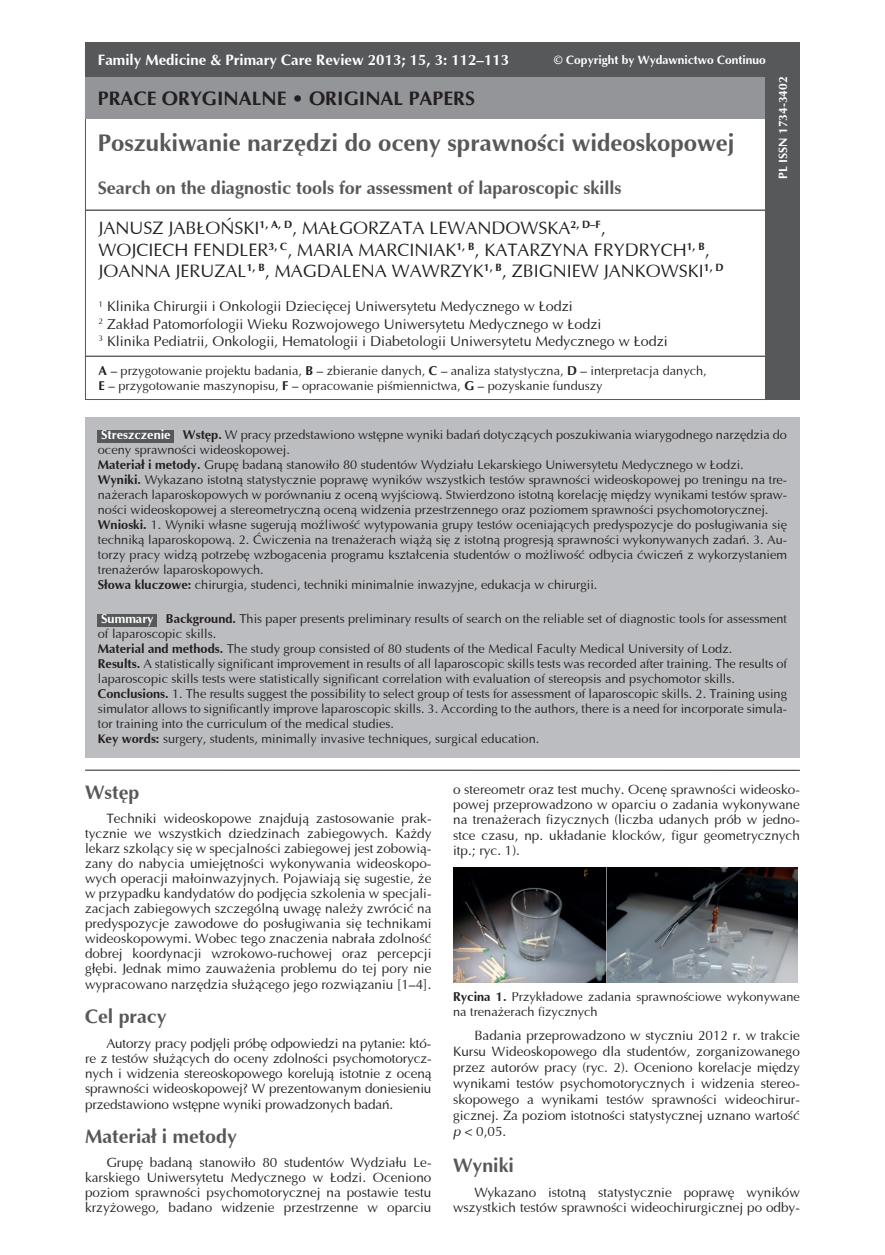
<style>
.page{position:relative;width:885px;height:1255px;background:#fff}
.page>*{position:absolute;margin:0;border:0;box-sizing:border-box;transform-origin:0 0}
.t1{font:700 24px "Ottawa";color:#57585a}
.t2{font:700 19.5px "Ottawa";color:#57585a}
.t3{font:700 19.5px "Ottawa";color:#231f20}
.t4{font:18px/21.6px "Ottawa";color:#231f20}
.t5{font:700 18px "Ottawa";color:#57585a}
.t6{font:700 15px "Ottawa";color:#fff}
.t7{font:14.25px/17.1px "Ottawa";color:#231f20}
.t8{font:13.5px/15.1px "Ottawa";color:#231f20;text-align:justify}
.t9{font:12.75px/15px "Ottawa";color:#231f20}
.t10{font:700 12.75px "Ottawa";color:#fff}
.t11{font:700 12px "Ottawa";color:#fff}
.s1{font-weight:700}
.s2{font-style:italic}
</style>
<div class="page">
<div style="left:85px;top:77px;width:680px;height:42px;background:#939598"></div>
<div style="left:85px;top:43px;width:714px;height:34px;background:#57585a"></div>
<div style="left:765px;top:43px;width:34px;height:357px;background:#57585a"></div>
<div style="left:85px;top:210px;width:683px;height:146px;border:1px solid #57585a"></div>
<div style="left:85px;top:356px;width:683px;height:44px;border:1px solid #57585a"></div>
<div style="left:85px;top:417px;width:714px;height:187px;background:#bcbdc0"></div>
<div style="left:85px;top:601px;width:714px;height:156px;background:#bcbdc0"></div>
<div style="left:98px;top:429px;width:76px;height:13px;background:#57585a"></div>
<div style="left:98px;top:613px;width:59px;height:13px;background:#57585a"></div>
<hr style="left:85px;top:770px;width:714px;height:1px;background:#231f20">
<img style="left:453px;top:867px;width:344px;height:115px">
<p class="t6" style="left:98px;top:50px;width:412px">Family Medicine &amp; Primary Care Review 2013; 15, 3: 112–113</p>
<p class="t11" style="left:554px;top:52px;width:213px">© Copyright by Wydawnictwo Continuo</p>
<p class="t11" style="left:775px;top:179px;width:104px;rotate:-90deg">PL ISSN 1734-3402</p>
<h2 class="t3" style="left:98px;top:86px;width:378px">PRACE ORYGINALNE • ORIGINAL PAPERS</h2>
<h1 class="t1" style="left:98px;top:128px;width:638px">Poszukiwanie narzędzi do oceny sprawności wideoskopowej</h1>
<h3 class="t5" style="left:98px;top:177px;width:525px">Search on the diagnostic tools for assessment of laparoscopic skills</h3>
<h3 class="t4" style="left:99px;top:217px;width:626px">Janusz Jabłoński<sup>1,</sup> <sup>A,</sup> <sup>D</sup>, Małgorzata Lewandowska<sup>2,</sup> <sup>D–F</sup>,<br>Wojciech Fendler<sup>3,</sup> <sup>C</sup>, Maria Marciniak<sup>1,</sup> <sup>B</sup>, Katarzyna Frydrych<sup>1,</sup> <sup>B</sup>,<br>Joanna Jeruzal<sup>1,</sup> <sup>B</sup>, Magdalena Wawrzyk<sup>1,</sup> <sup>B</sup>, Zbigniew Jankowski<sup>1,</sup> <sup>D</sup></h3>
<p class="t7" style="left:99px;top:298px;width:570px"><sup>1</sup> Klinika Chirurgii i Onkologii Dziecięcej U niwersytetu Medycznego w Łodzi<br><sup>2</sup> Zakład Patomorfologii Wieku Rozwojowego U niwersytetu Medycznego w Łodzi<br><sup>3</sup> Klinika Pediatrii, Onkologii, Hematologii i Diabetologii U niwersytetu Medycznego w Łodzi</p>
<p class="t9" style="left:99px;top:363px;width:609px"><span class="s1">A</span> – przygotowanie projektu badania, <span class="s1">B</span> – zbieranie danych, <span class="s1">C</span> – analiza statystyczna, <span class="s1">D</span> – interpretacja danych,<br><span class="s1">E</span> – przygotowanie maszynopisu, <span class="s1">F</span> – opracowanie piśmiennictwa, <span class="s1">G</span> – pozyskanie funduszy</p>
<p class="t9" style="left:98px;top:427px;width:690px;text-indent:85px"><span class="s1">Wstęp.</span> W pracy przedstawiono wstępne wyniki badań dotyczących poszukiwania wiarygodnego narzędzia do oceny sprawności wideoskopowej.<br><span class="s1">Materiał i metody.</span> Grupę badaną stanowiło 80 studentów Wydziału Lekarskiego U niwersytetu Medycznego w Łodzi.<br><span class="s1">Wyniki.</span> Wykazano istotną statystycznie poprawę wyników wszystkich testów sprawności wideoskopowej po treningu na tre&shy;nażerach laparoskopowych w porównaniu z oceną wyjściową. Stwierdzono istotną korelację między wynikami testów spraw&shy;ności wideoskopowej a stereometryczną oceną widzenia przestrzennego oraz poziomem sprawności psychomotorycznej.<br><span class="s1">Wnioski.</span> 1. Wyniki własne sugerują możliwość wytypowania grupy testów oceniających predyspozycje do posługiwania się techniką laparoskopową. 2. Ćwiczenia na trenażerach wiążą się z istotną progresją sprawności wykonywanych zadań. 3. Au&shy;torzy pracy widzą potrzebę wzbogacenia programu kształcenia studentów o możliwość odbycia ćwiczeń z wykorzystaniem trenażerów laparoskopowych.<br><span class="s1">Słowa kluczowe:</span> chirurgia, studenci, techniki minimalnie inwazyjne, edukacja w chirurgii.</p>
<p class="t9" style="left:98px;top:611px;width:690px;text-indent:68px"><span class="s1">Background.</span> This paper presents preliminary results of search on the reliable set of diagnostic tools for assessment of laparoscopic skills.<br><span class="s1">Material and methods.</span> The study group consisted of 80 students of the Medical Faculty Medical U niversity of Lodz.<br><span class="s1">Results.</span> A statistically significant improvement in results of all laparoscopic skills tests was recorded after training. The results of laparoscopic skills tests were statistically significant correlation with evaluation of stereopsis and psychomotor skills.<br><span class="s1">Conclusions.</span> 1. The results suggest the possibility to select group of tests for assessment of laparoscopic skills. 2. Training using simulator allows to significantly improve laparoscopic skills. 3. According to the authors, there is a need for incorporate simula&shy;tor training into the curriculum of the medical studies.<br><span class="s1">Key words:</span> surgery, students, minimally invasive techniques, surgical education.</p>
<p class="t10" style="left:101px;top:426px;width:71px">Streszczenie</p>
<p class="t10" style="left:101px;top:610px;width:54px">Summary</p>
<h2 class="t2" style="left:85px;top:779px;width:56px">Wstęp</h2>
<p class="t8" style="left:85px;top:810px;width:348px;text-indent:21px">Techniki wideoskopowe znajdują zastosowanie prak&shy;tycznie we wszystkich dziedzinach zabiegowych. Każdy lekarz szkolący się w specjalności zabiegowej jest zobowią&shy;zany do nabycia umiejętności wykonywania wideoskopo&shy;wych operacji małoinwazyjnych. Pojawiają się sugestie, że w przypadku kandydatów do podjęcia szkolenia w specjali&shy;zacjach zabiegowych szczególną uwagę należy zwrócić na predyspozycje zawodowe do posługiwania się technikami wideoskopowymi. Wobec tego znaczenia nabrała zdolność dobrej koordynacji wzrokowo-ruchowej oraz percepcji głębi. Jednak mimo zauważenia problemu do tej pory nie wypracowano narzędzia służącego jego rozwiązaniu [1–4].</p>
<h2 class="t2" style="left:85px;top:1004px;width:83px">Cel pracy</h2>
<p class="t8" style="left:85px;top:1035px;width:348px;text-indent:21px">Autorzy pracy podjęli próbę odpowiedzi na pytanie: któ&shy;re z testów służących do oceny zdolności psychomotorycz&shy;nych i widzenia stereoskopowego korelują istotnie z oceną sprawności wideoskopowej? W prezentowanym doniesieniu przedstawiono wstępne wyniki prowadzonych badań.</p>
<h2 class="t2" style="left:85px;top:1123px;width:153px">Materiał i metody</h2>
<p class="t8" style="left:85px;top:1155px;width:348px;text-indent:21px">Grupę badaną stanowiło 80 studentów Wydziału Le&shy;karskiego U niwersytetu Medycznego w Łodzi. Oceniono poziom sprawności psychomotorycznej na postawie testu krzyżowego, badano widzenie przestrzenne w oparciu</p>
<p class="t8" style="left:453px;top:781px;width:348px">o stereometr oraz test muchy. Ocenę sprawności wideosko&shy;powej przeprowadzono w oparciu o zadania wykonywane na trenażerach fizycznych (liczba udanych prób w jedno&shy;stce czasu, np. układanie klocków, figur geometrycznych itp.; ryc. 1).</p>
<p class="t9" style="left:453px;top:988px;width:348px"><span class="s1">Rycina 1.</span> Przykładowe zadania sprawnościowe wykonywane na trenażerach fizycznych</p>
<p class="t8" style="left:453px;top:1027px;width:348px;line-height:15.9px;text-indent:21px">Badania przeprowadzono w styczniu 2012 r. w trakcie Kursu Wideoskopowego dla studentów, zorganizowanego przez autorów pracy (ryc. 2). Oceniono korelacje między wynikami testów psychomotorycznych i widzenia stereo&shy;skopowego a wynikami testów sprawności wideochirur&shy;gicznej. Za poziom istotności statystycznej uznano wartość <span class="s2">p</span> &lt; 0,05.</p>
<h2 class="t2" style="left:453px;top:1153px;width:62px">Wyniki</h2>
<p class="t8" style="left:453px;top:1183px;width:348px;line-height:15.9px;text-align:right">Wykazano istotną statystycznie poprawę wyników wszystkich testów sprawności wideochirurgicznej po odby-</p>
</div>
